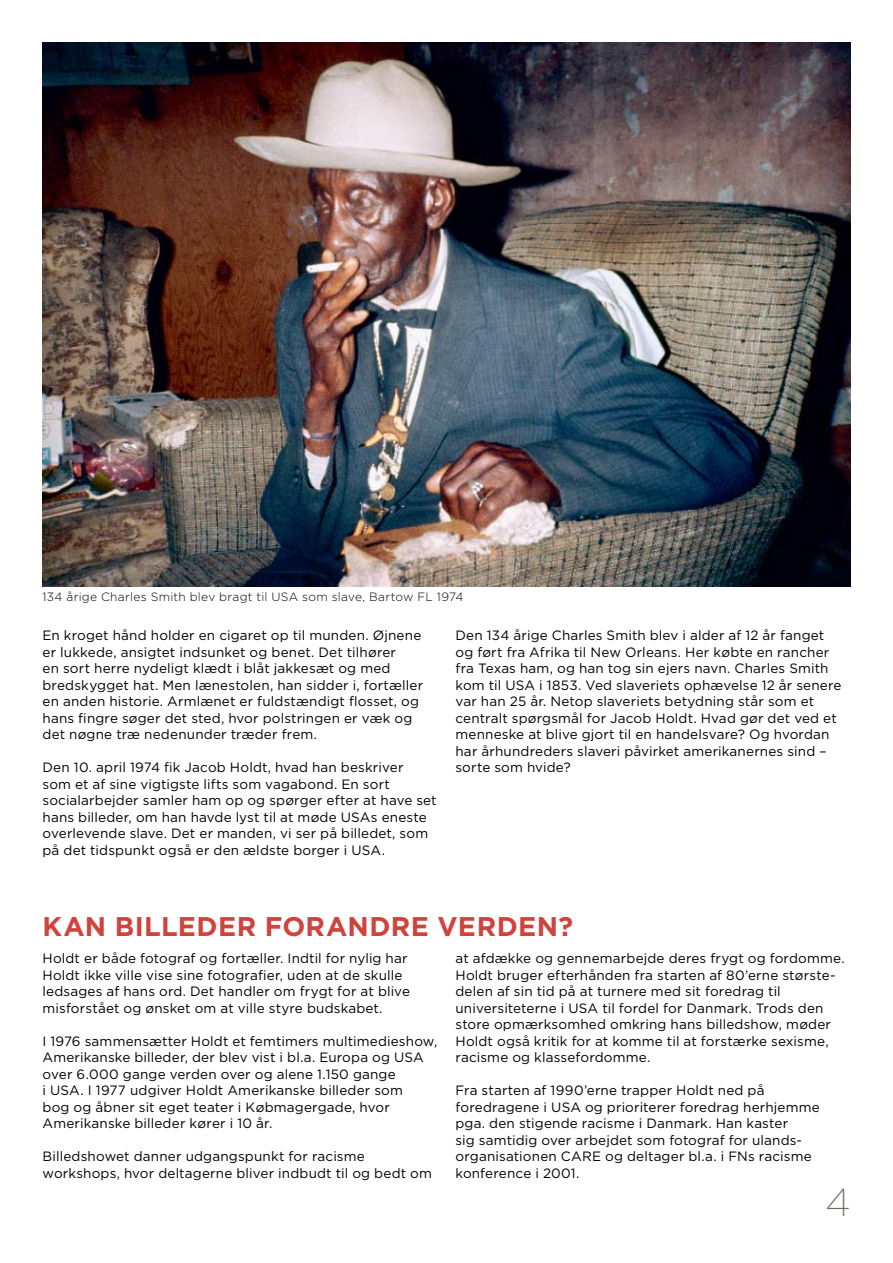
<style>
.page{position:relative;width:893px;height:1263px;background:#fff}
.page>*{position:absolute;margin:0;border:0;box-sizing:border-box;transform-origin:0 0}
.t1{font:200 39px "Gotham";color:#6f6a66}
.t2{font:700 27px "Gotham";letter-spacing:.015em;color:#d0433d}
.t3{font:13.5px/16.5px "Gotham";letter-spacing:.01em;color:#000}
.t4{font:300 12px "Gotham";letter-spacing:.025em;color:#000}
</style>
<div class="page">
<img style="left:43px;top:43px;width:807px;height:544px">
<p class="t4" style="left:43px;top:589px;width:422px">134 årige Charles Smith blev bragt til USA som slave, Bartow FL 1974</p>
<p class="t3" style="left:43px;top:627px;width:382px">En kroget hånd holder en cigaret op til munden. Øjnene er lukkede, ansigtet indsunket og benet. Det tilhører<br>en sort herre nydeligt klædt i blåt jakkesæt og med bredskygget hat. Men lænestolen, han sidder i, fortæller en anden historie. Armlænet er fuldstændigt flosset, og hans fingre søger det sted, hvor polstringen er væk og det nøgne træ nedenunder træder frem.</p>
<p class="t3" style="left:43px;top:759px;width:396px">Den 10. april 1974 fik Jacob Holdt, hvad han beskriver<br>som et af sine vigtigste lifts som vagabond. En sort socialarbejder samler ham op og spørger efter at have set hans billeder, om han havde lyst til at møde USAs eneste overlevende slave. Det er manden, vi ser på billedet, som på det tidspunkt også er den ældste borger i USA.</p>
<p class="t3" style="left:455px;top:627px;width:388px">Den 134 årige Charles Smith blev i alder af 12 år fanget og ført fra Afrika til New Orleans. Her købte en rancher fra Texas ham, og han tog sin ejers navn. Charles Smith kom til USA i 1853. Ved slaveriets ophævelse 12 år senere var han 25 år. Netop slaveriets betydning står som et centralt spørgsmål for Jacob Holdt. Hvad gør det ved et menneske at blive gjort til en handelsvare? Og hvordan har århundreders slaveri påvirket amerikanernes sind – sorte som hvide?</p>
<h2 class="t2" style="left:43px;top:908px;width:532px">KAN BILLEDER FORANDRE VERDEN?</h2>
<p class="t3" style="left:43px;top:950px;width:369px">Holdt er både fotograf og fortæller. Indtil for nylig har Holdt ikke ville vise sine fotografier, uden at de skulle ledsages af hans ord. Det handler om frygt for at blive misforstået og ønsket om at ville styre budskabet.</p>
<p class="t3" style="left:43px;top:1032px;width:396px">I 1976 sammensætter Holdt et femtimers multimedieshow, Amerikanske billeder, der blev vist i bl.a. Europa og USA over 6.000 gange verden over og alene 1.150 gange<br>i USA. I 1977 udgiver Holdt Amerikanske billeder som<br>bog og åbner sit eget teater i Købmagergade, hvor Amerikanske billeder kører i 10 år.</p>
<p class="t3" style="left:43px;top:1148px;width:391px">Billedshowet danner udgangspunkt for racisme workshops, hvor deltagerne bliver indbudt til og bedt om</p>
<p class="t3" style="left:455px;top:950px;width:391px">at afdække og gennemarbejde deres frygt og fordomme.<br>Holdt bruger efterhånden fra starten af 80’erne største&shy;delen af sin tid på at turnere med sit foredrag til universiteterne i USA til fordel for Danmark. Trods den store opmærksomhed omkring hans billedshow, møder Holdt også kritik for at komme til at forstærke sexisme, racisme og klassefordomme.</p>
<p class="t3" style="left:455px;top:1082px;width:366px">Fra starten af 1990’erne trapper Holdt ned på foredragene i USA og prioriterer foredrag herhjemme pga. den stigende racisme i Danmark. Han kaster<br>sig samtidig over arbejdet som fotograf for ulands&shy;organisationen CARE og deltager bl.a. i FNs racisme konference i 2001.</p>
<h1 class="t1" style="left:826px;top:1178px;width:26px">4</h1>
</div>
